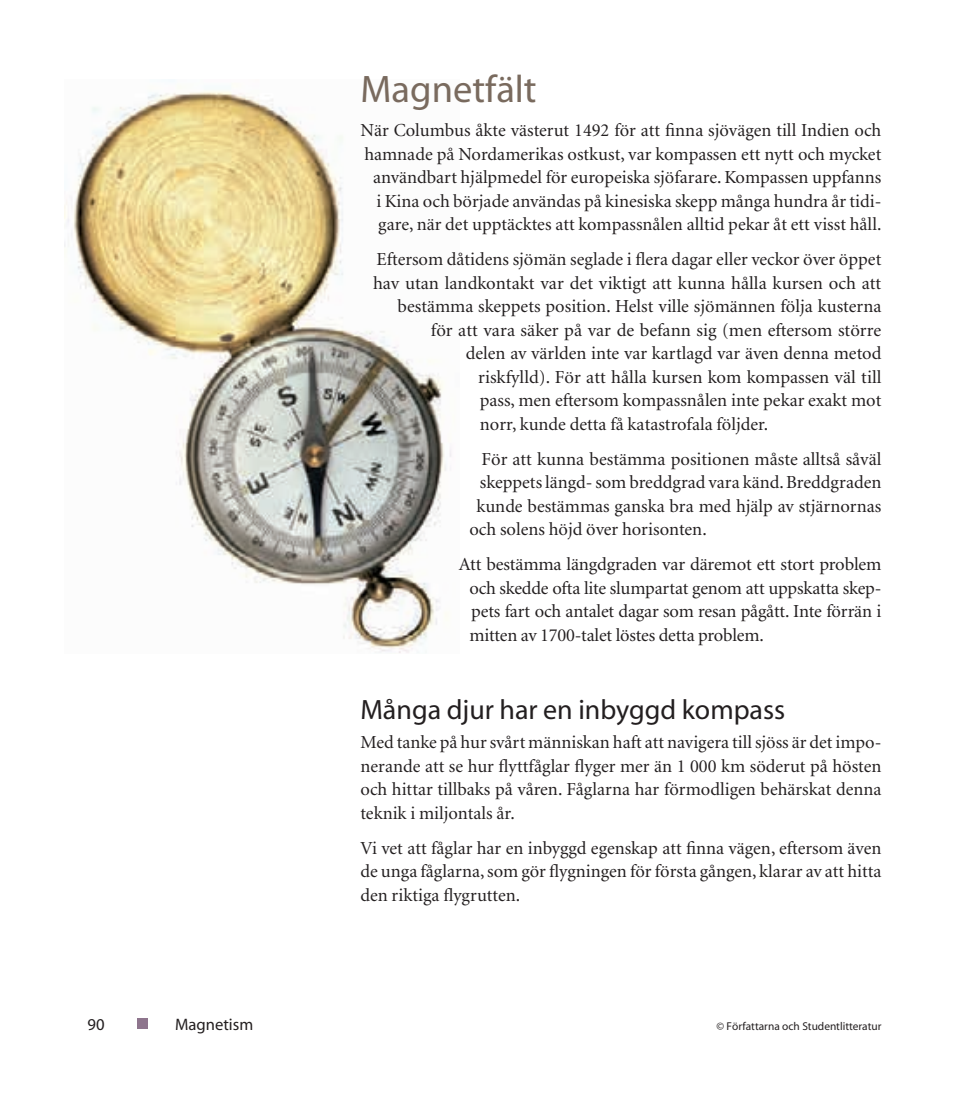
<style>
.page{position:relative;width:969px;height:1093px;background:#fff}
.page>*{position:absolute;margin:0;border:0;box-sizing:border-box;transform-origin:0 0}
.SV-Rubrik_2{font:38.5px "Myriad";color:#796a5e}
.SV-Rubrik_3{font:28px "Myriad";color:#231f20}
.SV-Brödtext{font:18.38px/23.4px "Minion";color:#231f20;text-align:justify}
.sidfot{font:16.62px "Myriad";color:#231f20}
.sidfot-2{font:11.38px "Myriad";color:#231f20}
</style>
<div class="page">
<div style="left:137px;top:1018px;width:11px;height:11px;background:#8e758d"></div>
<img style="left:64px;top:91px;width:388px;height:562px">
<p class="SV-Rubrik_2" style="left:360px;top:70px;width:178px">Magnetfält</p>
<p class="SV-Brödtext" style="left:360px;top:119px;width:522px;text-align:right">När Columbus åkte västerut 1492 för att finna sjövägen till Indien och hamnade på Nordamerikas ostkust, var kompassen ett nytt och mycket användbart hjälpmedel för europeiska sjöfarare. Kompassen uppfanns<br>i Kina och började användas på kinesiska skepp många hundra år tidi&shy;gare, när det upptäcktes att kompassnålen alltid pekar åt ett visst håll.</p>
<p class="SV-Brödtext" style="left:377px;top:248px;width:506px">Eftersom dåtidens sjömän seglade i flera dagar eller veckor över öppet</p>
<p class="SV-Brödtext" style="left:373px;top:272px;width:510px">hav utan landkontakt var det viktigt att kunna hålla kursen och att</p>
<p class="SV-Brödtext" style="left:398px;top:295px;width:485px">bestämma skeppets position. Helst ville sjömännen följa kusterna</p>
<p class="SV-Brödtext" style="left:431px;top:319px;width:452px">för att vara säker på var de befann sig (men eftersom större</p>
<p class="SV-Brödtext" style="left:466px;top:342px;width:417px">delen av världen inte var kartlagd var även denna metod</p>
<p class="SV-Brödtext" style="left:478px;top:366px;width:405px">riskfylld). För att hålla kursen kom kompassen väl till</p>
<p class="SV-Brödtext" style="left:480px;top:389px;width:403px">pass, men eftersom kompassnålen inte pekar exakt mot</p>
<p class="SV-Brödtext" style="left:480px;top:413px;width:290px">norr, kunde detta få katastrofala följder.</p>
<p class="SV-Brödtext" style="left:482px;top:448px;width:401px">För att kunna bestämma positionen måste alltså såväl</p>
<p class="SV-Brödtext" style="left:480px;top:471px;width:403px">skeppets längd- som breddgrad vara känd. Breddgraden</p>
<p class="SV-Brödtext" style="left:476px;top:495px;width:406px">kunde bestämmas ganska bra med hjälp av stjärnornas</p>
<p class="SV-Brödtext" style="left:469px;top:518px;width:239px">och solens höjd över horisonten.</p>
<p class="SV-Brödtext" style="left:469px;top:553px;width:413px;text-indent:-10px">Att bestämma längdgraden var däremot ett stort problem och skedde ofta lite slumpartat genom att uppskatta skep&shy;pets fart och antalet dagar som resan pågått. Inte förrän i mitten av 1700-talet löstes detta problem.</p>
<p class="SV-Rubrik_3" style="left:360px;top:696px;width:426px">Många djur har en inbyggd kompass</p>
<p class="SV-Brödtext" style="left:360px;top:731px;width:522px">Med tanke på hur svårt människan haft att navigera till sjöss är det impo&shy;nerande att se hur flyttfåglar flyger mer än 1 000 km söderut på hösten och hittar tillbaks på våren. Fåglarna har förmodligen behärskat denna teknik i miljontals år.</p>
<p class="SV-Brödtext" style="left:360px;top:837px;width:522px">Vi vet att fåglar har en inbyggd egenskap att finna vägen, eftersom även de unga fåglarna, som gör flygningen för första gången, klarar av att hitta den riktiga flygrutten.</p>
<p class="sidfot" style="left:88px;top:1016px;width:19px">90</p>
<p class="sidfot" style="left:175px;top:1016px;width:80px">Magnetism</p>
<p class="sidfot-2" style="left:716px;top:1021px;width:166px">© Författarna och Studentlitteratur</p>
</div>
